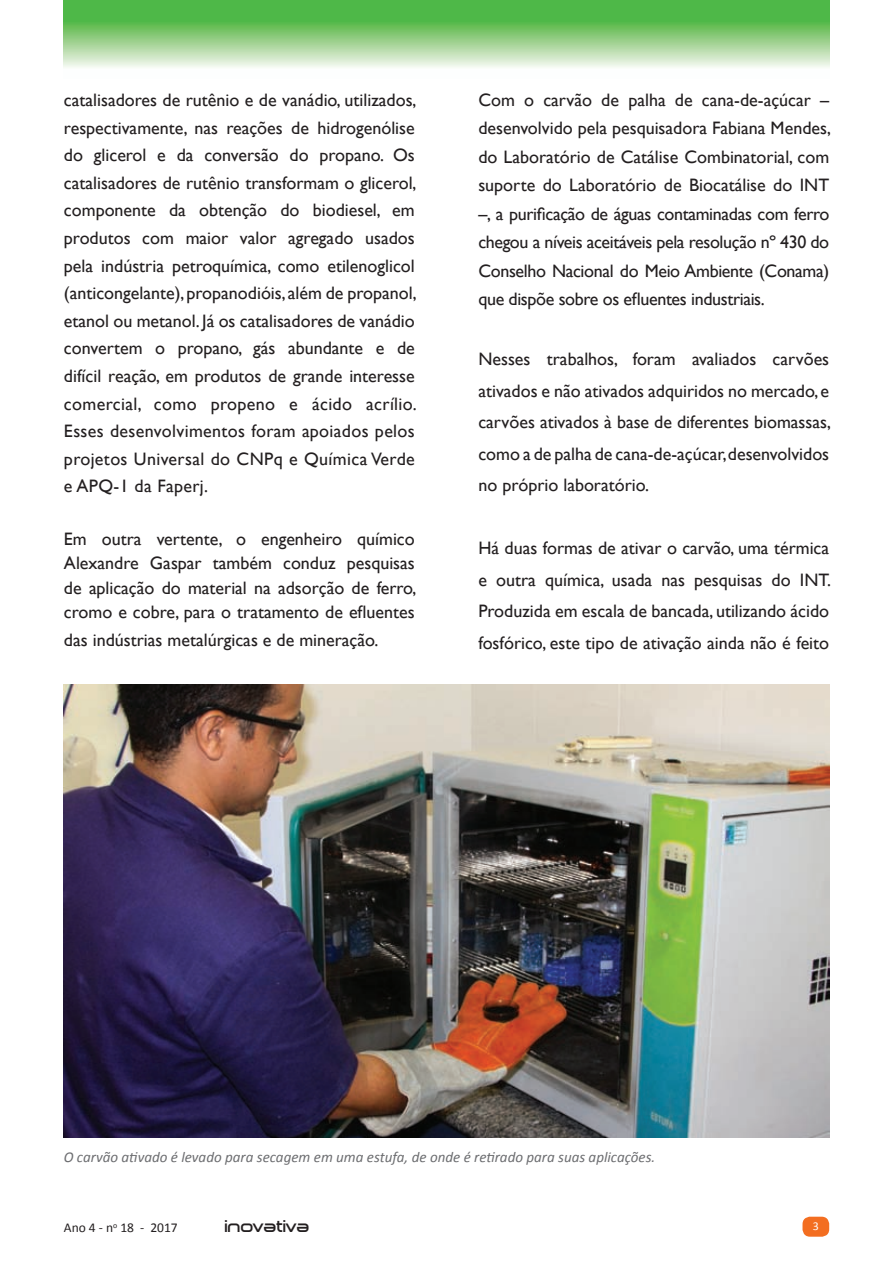
<style>
.page{position:relative;width:893px;height:1263px;background:#fff}
.page>*{position:absolute;margin:0;border:0;box-sizing:border-box;transform-origin:0 0}
.t1{font:18px/27.6px "Gill Sans";color:#231f20;text-align:justify}
.t2{font:16.5px "Dekers Bold";color:#231f20}
.t3{font:italic 15px "Calibri";color:#6c6d70}
.t4{font:13.5px "Calibri";color:#231f20}
.t5{font:12px "Calibri";color:#fff}
</style>
<div class="page">
<div style="left:802px;top:1217px;width:27px;height:20px;background:#f36e21;border-radius:8px"></div>
<svg style="left:64px;top:0;width:766px;height:67px;background:#89cc7e"></svg>
<img style="left:64px;top:685px;width:765px;height:453px">
<p class="t1" style="left:64px;top:86px;width:354px">catalisadores de rutênio e de vanádio, utilizados, respectivamente, nas reações de hidrogenólise do glicerol e da conversão do propano. Os catalisadores de rutênio transformam o glicerol, componente da obtenção do biodiesel, em produtos com maior valor agregado usados pela indústria petroquímica, como etilenoglicol (anticongelante), propanodióis, além de propanol, etanol ou metanol. Já os catalisadores de vanádio convertem o propano, gás abundante e de difícil reação, em produtos de grande interesse comercial, como propeno e ácido acrílio.<br>Esses desenvolvimentos foram apoiados pelos projetos Universal do CNPq e Química Verde e APQ-1 da Faperj.</p>
<p class="t1" style="left:64px;top:526px;width:354px;line-height:24.6px">Em outra vertente, o engenheiro químico Alexandre Gaspar também conduz pesquisas de aplicação do material na adsorção de ferro, cromo e cobre, para o tratamento de efluentes</p>
<p class="t1" style="left:64px;top:626px;width:316px">das indústrias metalúrgicas e de mineração.</p>
<p class="t1" style="left:478px;top:86px;width:354px;line-height:28.5px">Com o carvão de palha de cana-de-açúcar – desenvolvido pela pesquisadora Fabiana Mendes, do Laboratório de Catálise Combinatorial, com suporte do Laboratório de Biocatálise do INT –, a purificação de águas contaminadas com ferro chegou a níveis aceitáveis pela resolução nº 430 do Conselho Nacional do Meio Ambiente (Conama) que dispõe sobre os efluentes industriais.</p>
<p class="t1" style="left:478px;top:344px;width:354px;line-height:31.5px">Nesses trabalhos, foram avaliados carvões ativados e não ativados adquiridos no mercado, e carvões ativados à base de diferentes biomassas, como a de palha de cana-de-açúcar, desenvolvidos no próprio laboratório.</p>
<p class="t1" style="left:478px;top:533px;width:354px;line-height:31.5px">Há duas formas de ativar o carvão, uma térmica e outra química, usada nas pesquisas do INT.<br>Produzida em escala de bancada, utilizando ácido fosfórico, este tipo de ativação ainda não é feito</p>
<p class="t3" style="left:64px;top:1147px;width:593px">O carvão ativado é levado para secagem em uma estufa, de onde é retirado para suas aplicações.</p>
<p class="t4" style="left:64px;top:1219px;width:115px">Ano 4 - n<sup>o</sup> 18 - 2017</p>
<p class="t2" style="left:225px;top:1217px;width:86px">inovativa</p>
<p class="t5" style="left:813px;top:1218px;width:8px">3</p>
</div>
